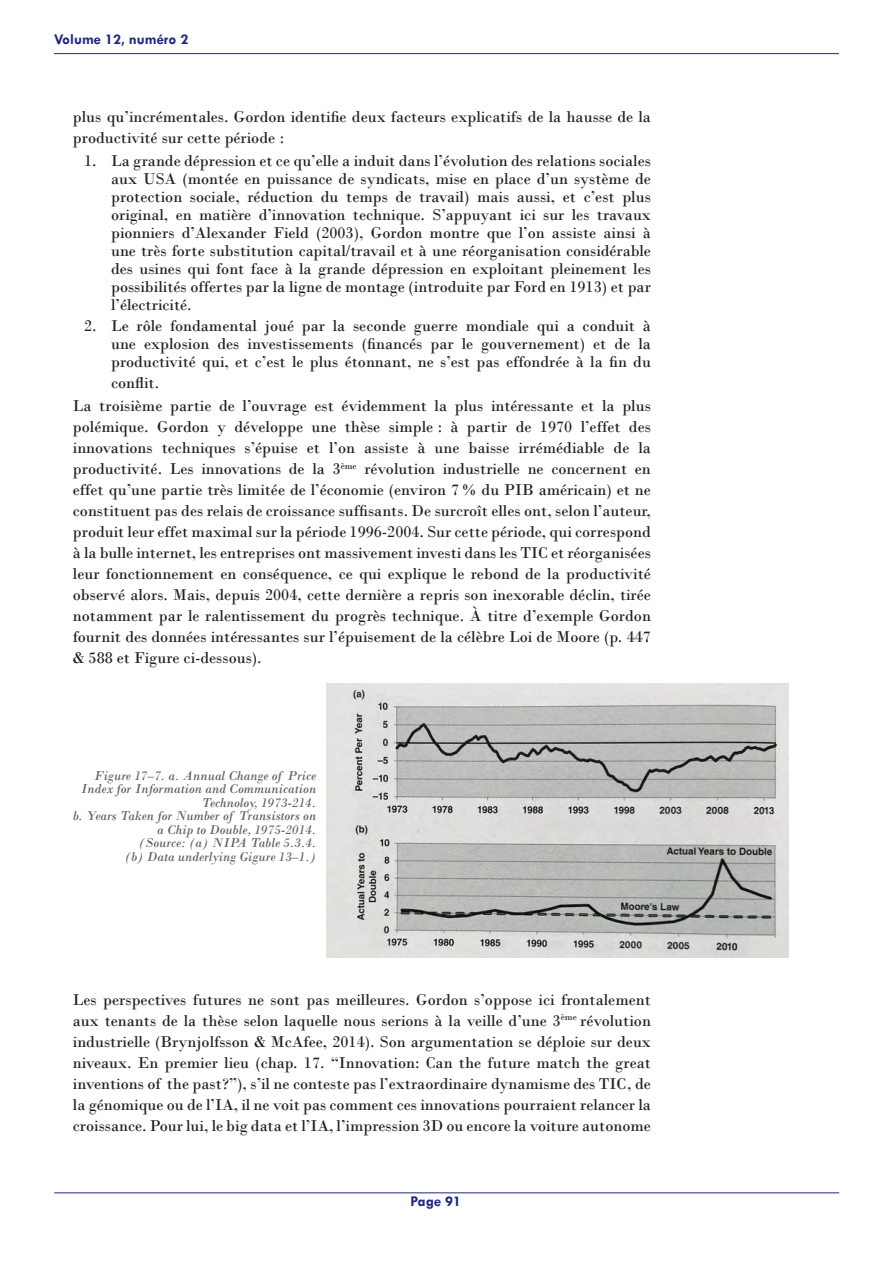
<style>
.page{position:relative;width:893px;height:1263px;background:#fff}
.page>*{position:absolute;margin:0;border:0;box-sizing:border-box;transform-origin:0 0}
.Article_-_Texte{font:16.5px/21px "Bodoni";color:#231f20;text-align:justify}
.Article_-_Auteur_2_o{font:700 15px "Tw Cen";color:#202780}
.Article_-_Légendes_p{font:italic 13.5px/13.5px "Bodoni";color:#5f5f5f;text-align:right}
</style>
<div class="page">
<hr style="left:54px;top:1192px;width:785px;height:1px;background:#202780">
<hr style="left:54px;top:53px;width:785px;height:1px;background:#202780">
<img style="left:326px;top:684px;width:463px;height:273px">
<p class="Article_-_Auteur_2_o" style="left:54px;top:30px;width:136px">Volume 12, numéro 2</p>
<p class="Article_-_Texte" style="left:73px;top:106px;width:579px">plus qu’incrémentales. Gordon identifie deux facteurs explicatifs de la hausse de la productivité sur cette période :</p>
<p class="Article_-_Texte" style="left:111px;top:152px;width:541px;line-height:18px;text-indent:-27px">1. La grande dépression et ce qu’elle a induit dans l’évolution des relations sociales aux USA (montée en puissance de syndicats, mise en place d’un système de protection sociale, réduction du temps de travail) mais aussi, et c’est plus original, en matière d’innovation technique. S’appuyant ici sur les travaux pionniers d’Alexander Field (2003), Gordon montre que l’on assiste ainsi à une très forte substitution capital/travail et à une réorganisation considérable des usines qui font face à la grande dépression en exploitant pleinement les possibilités offertes par la ligne de montage (introduite par Ford en 1913) et par l’électricité.</p>
<p class="Article_-_Texte" style="left:111px;top:316px;width:541px;line-height:18px;text-indent:-27px">2. Le rôle fondamental joué par la seconde guerre mondiale qui a conduit à une explosion des investissements (financés par le gouvernement) et de la productivité qui, et c’est le plus étonnant, ne s’est pas effondrée à la fin du</p>
<p class="Article_-_Texte" style="left:111px;top:372px;width:50px">conflit.</p>
<p class="Article_-_Texte" style="left:73px;top:395px;width:579px">La troisième partie de l’ouvrage est évidemment la plus intéressante et la plus polémique. Gordon y développe une thèse simple : à partir de 1970 l’effet des innovations techniques s’épuise et l’on assiste à une baisse irrémédiable de la productivité. Les innovations de la 3<sup>ème</sup> révolution industrielle ne concernent en effet qu’une partie très limitée de l’économie (environ 7% du PIB américain) et ne constituent pas des relais de croissance suffisants. De surcroît elles ont, selon l’auteur, produit leur effet maximal sur la période 1996-2004. Sur cette période, qui correspond à la bulle internet, les entreprises ont massivement investi dans les TIC et réorganisées leur fonctionnement en conséquence, ce qui explique le rebond de la productivité observé alors. Mais, depuis 2004, cette dernière a repris son inexorable déclin, tirée notamment par le ralentissement du progrès technique. À titre d’exemple Gordon fournit des données intéressantes sur l’épuisement de la célèbre Loi de Moore (p. 447 &amp; 588 et Figure ci-dessous).</p>
<p class="Article_-_Légendes_p" style="left:73px;top:768px;width:245px">Figure 17–7. a. Annual Change of Price Index for Information and Communication Technoloy, 1973-214.<br>b. Years Taken for Number of Transistors on a Chip to Double, 1975-2014.<br>(Source: (a) NIPA Table 5.3.4.<br>(b) Data underlying Gigure 13–1.)</p>
<p class="Article_-_Texte" style="left:73px;top:989px;width:579px">Les perspectives futures ne sont pas meilleures. Gordon s’oppose ici frontalement aux tenants de la thèse selon laquelle nous serions à la veille d’une 3<sup>ème</sup> révolution industrielle (Brynjolfsson &amp; McAfee, 2014). Son argumentation se déploie sur deux niveaux. En premier lieu (chap. 17. “Innovation: Can the future match the great inventions of the past?”), s’il ne conteste pas l’extraordinaire dynamisme des TIC, de la génomique ou de l’IA, il ne voit pas comment ces innovations pourraient relancer la croissance. Pour lui, le big data et l’IA, l’impression 3D ou encore la voiture autonome</p>
<p class="Article_-_Auteur_2_o" style="left:411px;top:1192px;width:52px">Page 91</p>
</div>
